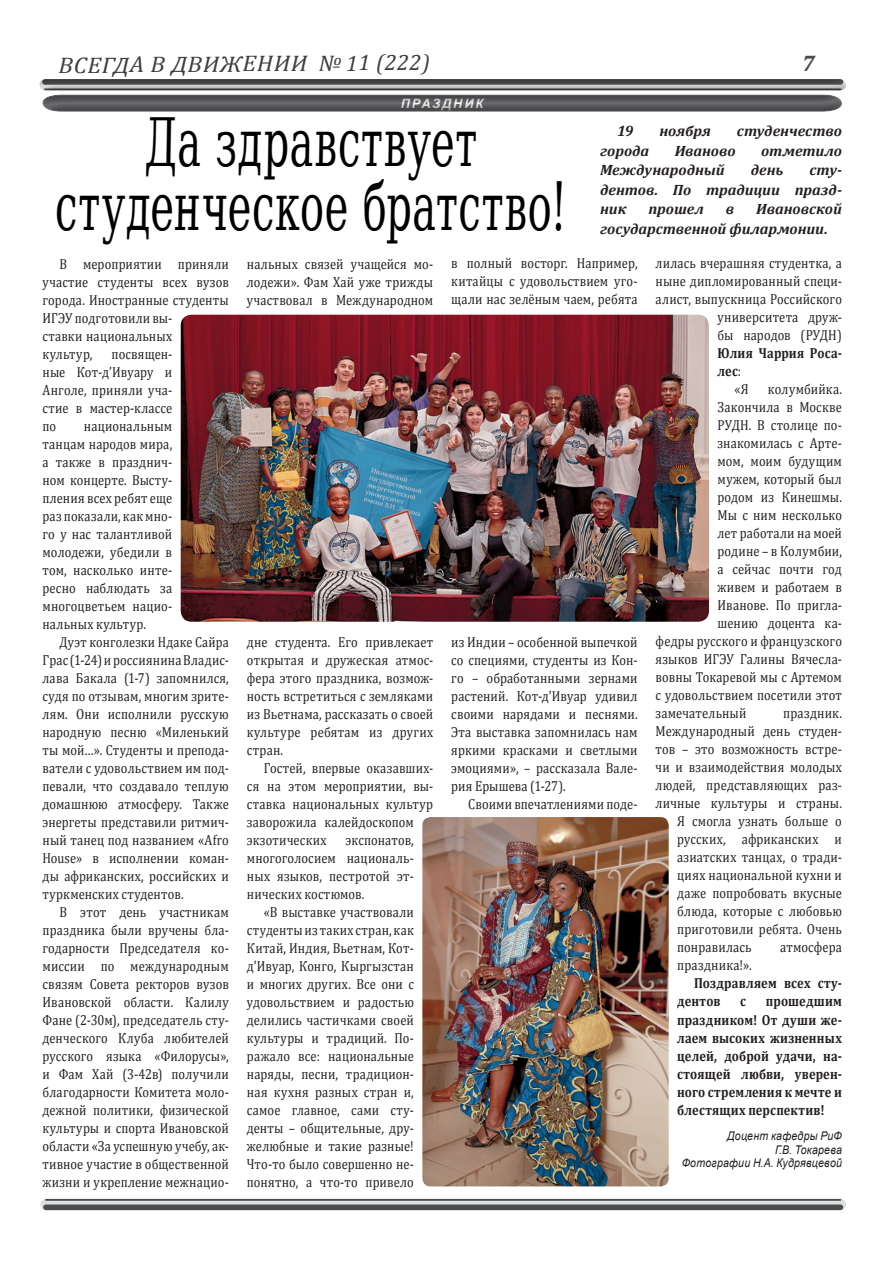
<style>
.page{position:relative;width:893px;height:1263px;background:#fff}
.page>*{position:absolute;margin:0;border:0;box-sizing:border-box;transform-origin:0 0}
.t1{font:66.45px/64.5px "DejaVu Serif";color:#000;text-align:center;scale:.6 1}
.t2{font:italic 22.5px "Cambria";color:#3e3e3f;scale:1.09 1}
.t3{font:italic 700 15px/19.5px "Cambria";letter-spacing:-.005em;color:#231f20;text-align:justify}
.t4{font:14.55px/18px "Cambria";letter-spacing:.01em;color:#231f20;text-align:justify;scale:.86 1}
.t5{font:14.55px/18px "Cambria";letter-spacing:.01em;color:#231f20;text-align:justify;scale:.84 1}
.t6{font:700 14.55px/18px "Cambria";letter-spacing:.015em;color:#231f20;scale:.86 1}
.t7{font:italic 700 12.9px "Arial";letter-spacing:.15em;color:#fff}
.t8{font:italic 12px/13.5px "Arial";letter-spacing:.02em;color:#231f20;text-align:right;scale:.88 1}
.s1{font-weight:400}
</style>
<div class="page">
<div style="left:46px;top:1199px;width:794px;height:11px;background:#dcdddf"></div>
<hr style="left:46px;top:1199px;width:794px;height:2px;background:#4b4c4d">
<div style="left:46px;top:1204px;width:794px;height:6px;background:#4b4c4d"></div>
<div style="left:41px;top:82px;width:801px;height:32px;background:#231f20;opacity:.5"></div>
<img style="left:181px;top:315px;width:528px;height:307px">
<img style="left:422px;top:817px;width:247px;height:369px">
<h2 class="t2" style="left:58px;top:51px;width:342px;rotate:-1deg">ВСЕГДА В ДВИЖЕНИИ № 11 (222)</h2>
<p class="t7" style="left:401px;top:95px;width:84px">ПРАЗДНИК</p>
<h1 class="t1" style="left:55px;top:108px;width:857px">Да здравствует студенческое братство!</h1>
<p class="t3" style="left:617px;top:121px;width:18px">19</p>
<p class="t3" style="left:659px;top:121px;width:53px">ноября</p>
<p class="t3" style="left:737px;top:121px;width:106px">студенчество</p>
<p class="t3" style="left:600px;top:140px;width:51px">города</p>
<p class="t3" style="left:675px;top:140px;width:62px">Иваново</p>
<p class="t3" style="left:761px;top:140px;width:82px">отметило</p>
<p class="t3" style="left:600px;top:160px;width:126px">Международный</p>
<p class="t3" style="left:751px;top:160px;width:34px">день</p>
<p class="t3" style="left:600px;top:160px;width:243px;text-indent:209px">сту&shy;дентов. По традиции празд&shy;ник</p>
<p class="t3" style="left:600px;top:199px;width:243px;text-indent:156px">Ивановской государственной филармонии.</p>
<p class="t3" style="left:648px;top:199px;width:57px">прошел</p>
<p class="t3" style="left:726px;top:199px;width:10px">в</p>
<p class="t4" style="left:43px;top:255px;width:218px;text-align:left;text-indent:17px">В мероприятии приняли участие студенты всех вузов города. Иностранные студенты<br>ИГЭУ подготовили вы-<br>ставки национальных<br>культур,</p>
<p class="t4" style="left:43px;top:345px;width:152px;text-indent:69px">посвящен&shy;ные Кот-д’Ивуару и Анголе, приняли уча&shy;стие в мастер-классе по</p>
<p class="t4" style="left:43px;top:417px;width:152px;text-indent:41px">национальным танцам народов мира, а также в празднич&shy;ном концерте. Высту&shy;пления всех ребят еще раз показали, как мно&shy;го у нас талантливой молодежи, убедили в том, насколько инте&shy;ресно наблюдать за многоцветьем нацио&shy;нальных культур.</p>
<p class="t5" style="left:43px;top:633px;width:223px;text-indent:17px">Дуэт конголезки Ндаке Сайра Грас (1-24) и россиянина Владис&shy;лава Бакала (1-7) запомнился, судя по отзывам, многим зрите&shy;лям. Они исполнили русскую народную песню «Миленький ты мой…». Студенты и препода&shy;ватели с удовольствием им под&shy;певали, что создавало теплую домашнюю атмосферу. Также энергеты представили ритмич&shy;ный танец под названием «Аfro House» в исполнении коман&shy;ды африканских, российских и туркменских студентов.</p>
<p class="t4" style="left:43px;top:903px;width:218px;text-indent:17px">В этот день участникам праздника были вручены бла&shy;годарности Председателя ко&shy;миссии по международным связям Совета ректоров вузов Ивановской области. Калилу Фане (2-30м), председатель сту&shy;денческого Клуба любителей русского языка «Филорусы», и Фам Хай (3-42в) получили благодарности Комитета моло&shy;дежной политики, физической культуры и спорта Ивановской области «За успешную учебу, ак&shy;тивное участие в общественной жизни и укрепление межнацио-</p>
<p class="t4" style="left:247px;top:254px;width:218px">нальных связей учащейся мо&shy;лодежи». Фам Хай уже трижды участвовал в Международном</p>
<p class="t4" style="left:247px;top:632px;width:218px">дне студента. Его привлекает открытая и дружеская атмос&shy;фера этого праздника, возмож&shy;ность встретиться с земляками из Вьетнама, рассказать о своей культуре ребятам из других стран.</p>
<p class="t4" style="left:247px;top:758px;width:218px;text-align:left;text-indent:17px">Гостей, впервые оказавших&shy;ся на этом мероприятии, вы&shy;ставка национальных культур заворожила калейдоскопом экзотических</p>
<p class="t4" style="left:247px;top:830px;width:196px;text-indent:99px">экспонатов, многоголосием националь&shy;ных языков, пестротой эт&shy;нических костюмов.</p>
<p class="t4" style="left:247px;top:902px;width:196px;text-indent:17px">«В выставке участвовали студенты из таких стран, как Китай, Индия, Вьетнам, Кот&shy;д'Ивуар, Конго, Кыргызстан и многих других. Все они с удовольствием и радостью делились частичками своей культуры и традиций. По&shy;ражало все: национальные наряды, песни, традицион&shy;ная кухня разных стран и, самое главное, сами сту&shy;денты – общительные, дру&shy;желюбные и такие разные!<br>Что-то было совершенно не&shy;понятно, а что-то привело</p>
<p class="t4" style="left:451px;top:254px;width:218px">в полный восторг. Например, китайцы с удовольствием уго&shy;щали нас зелёным чаем, ребята</p>
<p class="t4" style="left:451px;top:632px;width:218px">из Индии – особенной выпечкой со специями, студенты из Кон&shy;го – обработанными зернами растений. Кот-д'Ивуар удивил своими нарядами и песнями.<br>Эта выставка запомнилась нам яркими красками и светлыми эмоциями», – рассказала Вале&shy;рия Ерышева (1-27).</p>
<p class="t4" style="left:468px;top:794px;width:198px">Своими впечатлениями поде-</p>
<p class="t4" style="left:656px;top:254px;width:218px;text-align:right">лилась вчерашняя студентка, а ныне дипломированный специ&shy;алист, выпускница Российского университета друж-<br>бы народов (РУДН)</p>
<p class="t6" style="left:717px;top:344px;width:146px">Юлия Чаррия Роса-</p>
<p class="t6" style="left:717px;top:362px;width:29px">лес<span class="s1">:</span></p>
<p class="t4" style="left:734px;top:380px;width:18px">«Я</p>
<p class="t4" style="left:768px;top:380px;width:88px">колумбийка.</p>
<p class="t4" style="left:717px;top:398px;width:146px">Закончила в Москве</p>
<p class="t4" style="left:717px;top:416px;width:146px">РУДН. В столице по-</p>
<p class="t4" style="left:717px;top:434px;width:146px">знакомилась с Арте-</p>
<p class="t4" style="left:717px;top:452px;width:146px">мом, моим будущим</p>
<p class="t4" style="left:717px;top:470px;width:146px">мужем, который был</p>
<p class="t4" style="left:717px;top:488px;width:146px">родом из Кинешмы.</p>
<p class="t4" style="left:717px;top:506px;width:146px">Мы с ним несколько</p>
<p class="t4" style="left:717px;top:524px;width:146px">лет работали на моей</p>
<p class="t4" style="left:717px;top:542px;width:146px">родине – в Колумбии,</p>
<p class="t4" style="left:717px;top:560px;width:146px">а сейчас почти год</p>
<p class="t4" style="left:717px;top:578px;width:146px">живем и работаем в</p>
<p class="t4" style="left:717px;top:596px;width:146px">Иванове. По пригла-</p>
<p class="t4" style="left:717px;top:614px;width:146px">шению доцента ка-</p>
<p class="t4" style="left:656px;top:632px;width:218px">федры русского и французского</p>
<p class="t4" style="left:656px;top:650px;width:218px">языков ИГЭУ Галины Вячесла-</p>
<p class="t4" style="left:656px;top:668px;width:218px">вовны Токаревой мы с Артемом</p>
<p class="t4" style="left:656px;top:686px;width:218px">с удовольствием посетили этот</p>
<p class="t4" style="left:656px;top:704px;width:107px">замечательный</p>
<p class="t4" style="left:783px;top:704px;width:70px">праздник.</p>
<p class="t4" style="left:656px;top:722px;width:218px">Международный день студен-</p>
<p class="t4" style="left:656px;top:740px;width:218px">тов – это возможность встре-</p>
<p class="t4" style="left:656px;top:758px;width:218px">чи и взаимодействия молодых</p>
<p class="t4" style="left:656px;top:776px;width:218px">людей, представляющих раз-</p>
<p class="t4" style="left:656px;top:794px;width:218px">личные культуры и страны.</p>
<p class="t4" style="left:677px;top:812px;width:193px">Я смогла узнать больше о</p>
<p class="t4" style="left:677px;top:830px;width:193px">русских, африканских и</p>
<p class="t4" style="left:677px;top:848px;width:193px">азиатских танцах, о тради-</p>
<p class="t4" style="left:677px;top:866px;width:193px">циях национальной кухни и</p>
<p class="t4" style="left:677px;top:884px;width:193px">даже попробовать вкусные</p>
<p class="t4" style="left:677px;top:902px;width:193px">блюда, которые с любовью</p>
<p class="t4" style="left:677px;top:920px;width:193px">приготовили ребята. Очень</p>
<p class="t4" style="left:677px;top:938px;width:88px">понравилась</p>
<p class="t4" style="left:780px;top:938px;width:73px">атмосфера</p>
<p class="t4" style="left:677px;top:956px;width:88px">праздника!».</p>
<p class="t6" style="left:677px;top:974px;width:193px;text-indent:17px">Поздравляем всех сту&shy;дентов</p>
<p class="t6" style="left:677px;top:992px;width:193px;text-align:justify;text-indent:88px">прошедшим праздником! От души же&shy;лаем высоких жизненных целей, доброй удачи, на&shy;стоящей любви, уверен&shy;ного стремления к мечте и блестящих перспектив!</p>
<p class="t8" style="left:682px;top:1129px;width:184px">Доцент кафедры РиФ<br>Г.В. Токарева<br>Фотографии Н.А. Кудрявцевой</p>
<p class="t6" style="left:740px;top:992px;width:8px">с</p>
</div>
